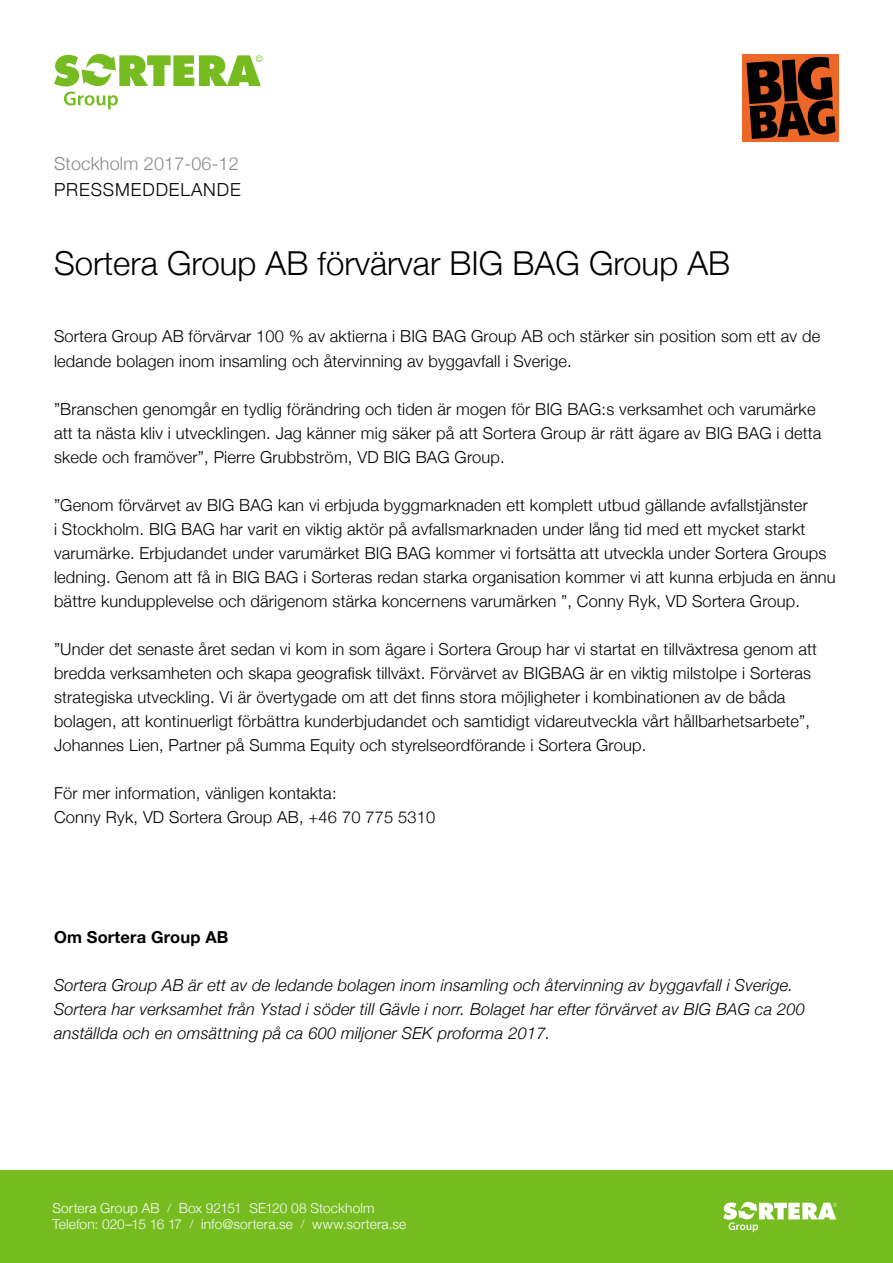
<style>
.page{position:relative;width:893px;height:1263px;background:#fff}
.page>*{position:absolute;margin:0;border:0;box-sizing:border-box;transform-origin:0 0}
.t1{font:300 33px "Helvetica Neue";color:#000}
.t2{font:300 18px "Helvetica Neue";letter-spacing:.01em;color:#878787}
.t3{font:300 18px "Helvetica Neue";letter-spacing:.05em;color:#000}
.t4{font:300 16.5px/24px "Helvetica Neue";letter-spacing:.01em;color:#000}
.t5{font:italic 300 16.5px/24px "Helvetica Neue";letter-spacing:.01em;color:#000}
.t6{font:700 16.5px "Helvetica Neue";letter-spacing:.01em;color:#000}
.t7{font:300 13.65px/15.9px "Helvetica Neue";letter-spacing:.01em;color:#fff}
.s1{font-size:11.4px}
</style>
<div class="page">
<div style="left:0;top:1170px;width:893px;height:93px;background:#76bc21"></div>
<svg style="left:723px;top:1202px;width:114px;height:30px"></svg>
<svg style="left:54px;top:54px;width:208px;height:55px"></svg>
<div style="left:742px;top:54px;width:97px;height:88px;background:#ec6728"></div>
<svg style="left:747px;top:57px;width:88px;height:82px"></svg>
<p class="t2" style="left:54px;top:149px;width:186px">Stockholm 2017-06-12</p>
<p class="t3" style="left:54px;top:175px;width:188px">PRESSMEDDELANDE</p>
<h1 class="t1" style="left:54px;top:237px;width:678px">Sortera Group AB förvärvar BIG BAG Group AB</h1>
<p class="t4" style="left:54px;top:323px;width:768px">Sortera Group AB förvärvar 100 % av aktierna i BIG BAG Group AB och stärker sin position som ett av de ledande bolagen inom insamling och återvinning av byggavfall i Sverige.</p>
<p class="t4" style="left:54px;top:395px;width:769px">”Branschen genomgår en tydlig förändring och tiden är mogen för BIG BAG:s verksamhet och varumärke att ta nästa kliv i utvecklingen. Jag känner mig säker på att Sortera Group är rätt ägare av BIG BAG i detta skede och framöver”, Pierre Grubbström, VD BIG BAG Group.</p>
<p class="t4" style="left:54px;top:491px;width:783px">”Genom förvärvet av BIG BAG kan vi erbjuda byggmarknaden ett komplett utbud gällande avfallstjänster<br>i Stockholm. BIG BAG har varit en viktig aktör på avfallsmarknaden under lång tid med ett mycket starkt varumärke. Erbjudandet under varumärket BIG BAG kommer vi fortsätta att utveckla under Sortera Groups ledning. Genom att få in BIG BAG i Sorteras redan starka organisation kommer vi att kunna erbjuda en ännu bättre kundupplevelse och därigenom stärka koncernens varumärken ”, Conny Ryk, VD Sortera Group.</p>
<p class="t4" style="left:54px;top:635px;width:765px">”Under det senaste året sedan vi kom in som ägare i Sortera Group har vi startat en tillväxtresa genom att bredda verksamheten och skapa geografisk tillväxt. Förvärvet av BIGBAG är en viktig milstolpe i Sorteras strategiska utveckling. Vi är övertygade om att det finns stora möjligheter i kombinationen av de båda bolagen, att kontinuerligt förbättra kunderbjudandet och samtidigt vidareutveckla vårt hållbarhetsarbete”, Johannes Lien, Partner på Summa Equity och styrelseordförande i Sortera Group.</p>
<p class="t4" style="left:54px;top:779px;width:383px">För mer information, vänligen kontakta:<br>Conny Ryk, VD Sortera Group AB, +46 70 775 5310</p>
<p class="t6" style="left:54px;top:924px;width:176px">Om Sortera Group AB</p>
<p class="t5" style="left:54px;top:972px;width:752px">Sortera Group AB är ett av de ledande bolagen inom insamling och återvinning av byggavfall i Sverige.<br>Sortera har verksamhet från Ystad i söder till Gävle i norr. Bolaget har efter förvärvet av BIG BAG ca 200 anställda och en omsättning på ca 600 miljoner SEK proforma 2017.</p>
<p class="t7" style="left:52px;top:1199px;width:355px">Sortera Group AB <span class="s1">/</span> Box 92151 SE120 08 Stockholm<br>Telefon: 020–15 16 17 <span class="s1">/</span> info@sortera.se <span class="s1">/</span> www.sortera.se</p>
</div>
